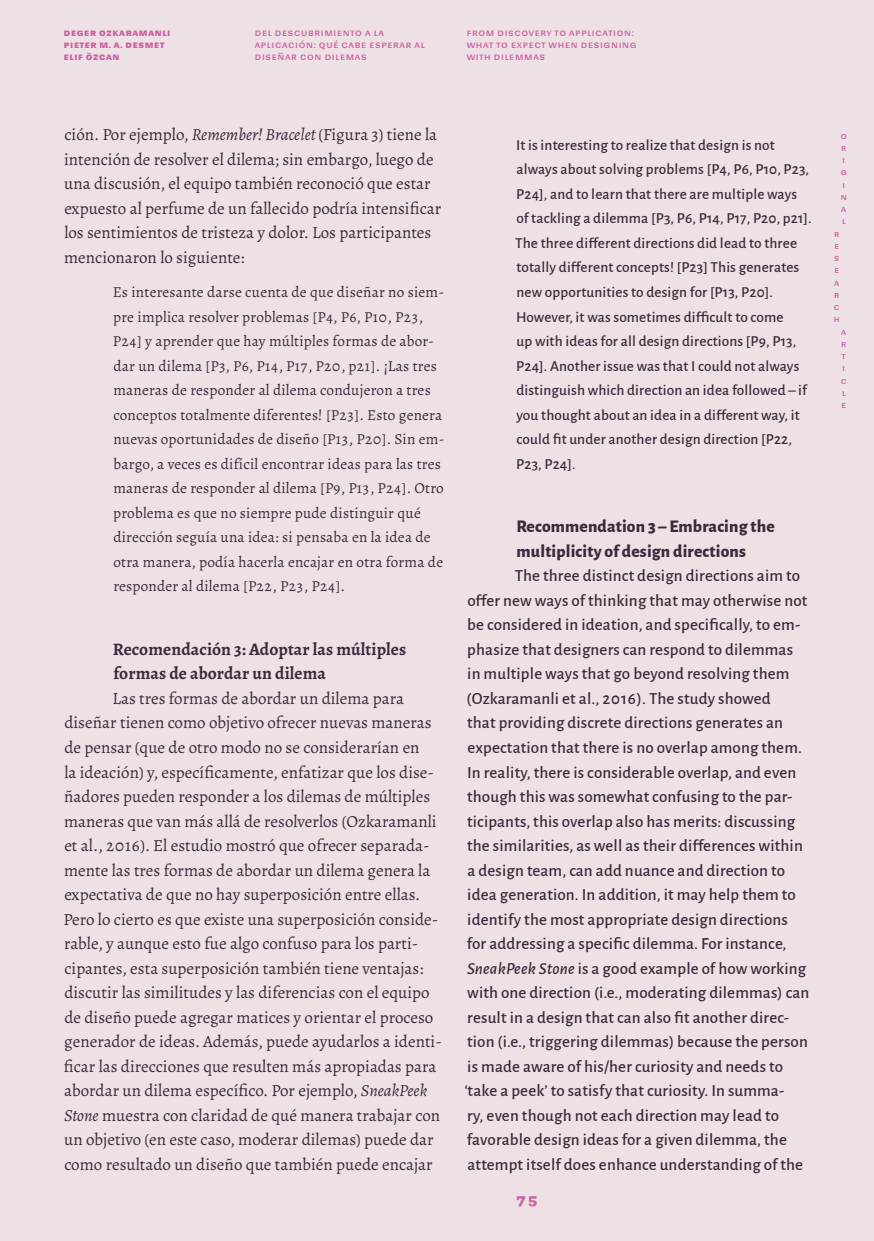
<style>
.page{position:relative;width:874px;height:1241px;background:#fff}
.page>*{position:absolute;margin:0;border:0;box-sizing:border-box;transform-origin:0 0}
.subtitle_3{font:800 17.5px/24.5px "Alegreya Sans";letter-spacing:.01em;color:#3c2a3c}
.Subtítulo_3{font:700 17.5px/24.5px "Alegreya";letter-spacing:.005em;color:#3c2a3c}
.Texto_con_sangría{font:16.97px/24.5px "Alegreya";color:#3c2a3c}
.Text_indented{font:500 16.97px/24.5px "Alegreya Sans";letter-spacing:.01em;color:#3c2a3c}
.cita{font:15.22px/24.5px "Alegreya";letter-spacing:.01em;color:#3c2a3c}
.Quotes_in_Paragraph{font:500 15.22px/24.5px "Alegreya Sans";letter-spacing:.01em;color:#3c2a3c}
.t1{font:700 14px "Sudamerican Grotesk";color:#ce60a3}
.t2{font:9.62px "Sudamerican Grotesk";letter-spacing:.07em;color:#ce60a3}
.t3{font:700 9.62px/12.2px "Sudamerican Grotesk";letter-spacing:.07em;color:#ce60a3}
.t4{font:8.75px/12.2px "Sudamerican Grotesk";color:#ce60a3}
.s1{font-style:italic}
</style>
<div class="page">
<div style="left:0;top:0;width:873px;height:1240px;background:#ede1e5"></div>
<p class="t3" style="left:64px;top:26px;width:108px">Deger Ozkaramanli<br>Pieter M. A. Desmet<br>Elif Özcan</p>
<p class="t2" style="left:255px;top:25px;width:28px">DEL DESC</p>
<p class="t2" style="left:301px;top:25px;width:39px">UBRIMIENTO</p>
<p class="t2" style="left:365px;top:25px;width:15px">A LA</p>
<p class="t2" style="left:255px;top:37px;width:19px">APLICACI</p>
<p class="t2" style="left:299px;top:37px;width:96px">ÓN: QUÉ CABE ESPERAR</p>
<p class="t2" style="left:414px;top:37px;width:6px">AL</p>
<p class="t2" style="left:255px;top:49px;width:7px">DISE</p>
<p class="t2" style="left:277px;top:49px;width:31px">ÑAR CON</p>
<p class="t2" style="left:324px;top:49px;width:6px">DILE</p>
<p class="t2" style="left:345px;top:49px;width:16px">MAS</p>
<p class="t2" style="left:466px;top:25px;width:45px">FROM DISCO</p>
<p class="t2" style="left:528px;top:25px;width:65px">VERY TO APPLICATION</p>
<p class="t2" style="left:631px;top:25px;width:3px">:</p>
<p class="t2" style="left:466px;top:37px;width:16px">WHAT</p>
<p class="t2" style="left:496px;top:37px;width:39px">TO EXPECT</p>
<p class="t2" style="left:548px;top:37px;width:17px">WHEN</p>
<p class="t2" style="left:580px;top:37px;width:15px">DESIGNING</p>
<p class="t2" style="left:466px;top:49px;width:7px">WITH</p>
<p class="t2" style="left:493px;top:49px;width:46px">DILEMMAS</p>
<p class="Texto_con_sangría" style="left:64px;top:122px;width:378px">ción. Por ejemplo, <span class="s1">Remember! Bracelet</span> (Figura 3) tiene la intención de resolver el dilema; sin embargo, luego de una discusión, el equipo también reconoció que estar expuesto al perfume de un fallecido podría intensificar los sentimientos de tristeza y dolor. Los participantes mencionaron lo siguiente:</p>
<p class="cita" style="left:113px;top:279px;width:333px">Es interesante darse cuenta de que diseñar no siem&shy;pre implica resolver problemas [P4, P6, P10, P23, P24] y aprender que hay múltiples formas de abor&shy;dar un dilema [P3, P6, P14, P17, P20, p21]. ¡Las tres maneras de responder al dilema condujeron a tres conceptos totalmente diferentes! [P23]. Esto genera nuevas oportunidades de diseño [P13, P20]. Sin em&shy;bargo, a veces es difícil encontrar ideas para las tres maneras de responder al dilema [P9, P13, P24]. Otro problema es que no siempre pude distinguir qué dirección seguía una idea: si pensaba en la idea de otra manera, podía hacerla encajar en otra forma de responder al dilema [P22, P23, P24].</p>
<p class="Subtítulo_3" style="left:113px;top:636px;width:294px">Recomendación 3: Adoptar las múltiples formas de abordar un dilema</p>
<p class="Texto_con_sangría" style="left:63px;top:686px;width:379px;text-indent:49px">Las tres formas de abordar un dilema para diseñar tienen como objetivo ofrecer nuevas maneras de pensar (que de otro modo no se considerarían en<br>la ideación) y, específicamente, enfatizar que los dise&shy;ñadores pueden responder a los dilemas de múltiples maneras que van más allá de resolverlos (Ozkaramanli et al., 2016). El estudio mostró que ofrecer separada&shy;mente las tres formas de abordar un dilema genera la expectativa de que no hay superposición entre ellas.<br>Pero lo cierto es que existe una superposición conside&shy;rable, y aunque esto fue algo confuso para los parti&shy;cipantes, esta superposición también tiene ventajas: discutir las similitudes y las diferencias con el equipo de diseño puede agregar matices y orientar el proceso generador de ideas. Además, puede ayudarlos a identi&shy;ficar las direcciones que resulten más apropiadas para abordar un dilema específico. Por ejemplo, <span class="s1">SneakPeek Stone</span> muestra con claridad de qué manera trabajar con un objetivo (en este caso, moderar dilemas) puede dar como resultado un diseño que también puede encajar</p>
<p class="Quotes_in_Paragraph" style="left:515px;top:132px;width:298px">It is interesting to realize that design is not always about solving problems [P4, P6, P10, P23, P24], and to learn that there are multiple ways of tackling a dilemma [P3, P6, P14, P17, P20, p21].<br>The three different directions did lead to three totally different concepts! [P23] This generates new opportunities to design for [P13, P20].<br>However, it was sometimes difficult to come<br>up with ideas for all design directions [P9, P13, P24]. Another issue was that I could not always distinguish which direction an idea followed – if you thought about an idea in a different way, it could fit under another design direction [P22, P23, P24].</p>
<p class="subtitle_3" style="left:516px;top:513px;width:260px">Recommendation 3 – Embracing the multiplicity of design directions</p>
<p class="Text_indented" style="left:464px;top:562px;width:346px;text-indent:50px">The three distinct design directions aim to offer new ways of thinking that may otherwise not be considered in ideation, and specifically, to em&shy;phasize that designers can respond to dilemmas<br>in multiple ways that go beyond resolving them (Ozkaramanli et al., 2016). The study showed<br>that providing discrete directions generates an expectation that there is no overlap among them.<br>In reality, there is considerable overlap, and even though this was somewhat confusing to the par&shy;ticipants, this overlap also has merits: discussing the similarities, as well as their differences within a design team, can add nuance and direction to idea generation. In addition, it may help them to identify the most appropriate design directions<br>for addressing a specific dilemma. For instance, <span class="s1">SneakPeek Stone</span> is a good example of how working with one direction (i.e., moderating dilemmas) can result in a design that can also fit another direc&shy;tion (i.e., triggering dilemmas) because the person is made aware of his/her curiosity and needs to ‘take a peek’ to satisfy that curiosity. In summa-<br>ry, even though not each direction may lead to favorable design ideas for a given dilemma, the attempt itself does enhance understanding of the</p>
<p class="t1" style="left:515px;top:1187px;width:24px">75</p>
<p class="t4" style="left:840px;top:129px;width:8px">O<br>R<br>I<br>G<br>I<br>N<br>A<br>L</p>
<p class="t4" style="left:833px;top:227px;width:7px;text-align:justify">R E S E A R C H</p>
<p class="t4" style="left:840px;top:325px;width:7px">A<br>R<br>T<br>I<br>C<br>L<br>E</p>
</div>
